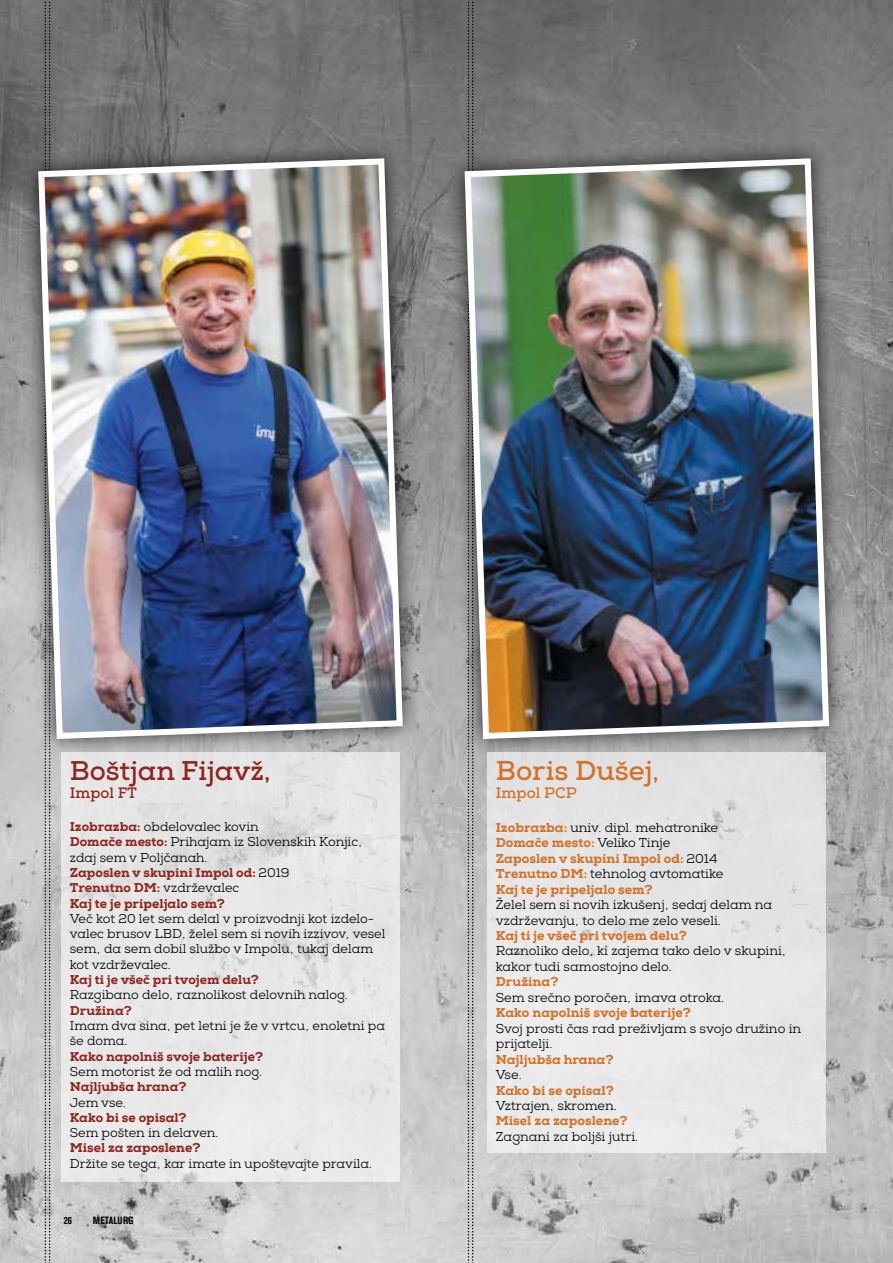
<style>
.page{position:relative;width:893px;height:1263px;background:#fff}
.page>*{position:absolute;margin:0;border:0;box-sizing:border-box;transform-origin:0 0}
.t1{font:700 27.3px "Nexa Slab";color:#d27228}
.t2{font:700 27px "Nexa Slab";color:#8e261f}
.t3{font:700 15.15px "Nexa Slab";color:#d27228}
.t4{font:700 15px "Nexa Slab";color:#8e261f}
.t5{font:12.9px/15.5px "Nexa Slab";color:#000}
.t6{font:800 12.9px/15.5px "Nexa Slab";color:#d27228}
.t7{font:12.75px/15.3px "Nexa Slab";color:#000}
.t8{font:800 12.75px/15.3px "Nexa Slab";color:#8f261f}
.t9{font:700 condensed 10.5px "Akzidenz Grotesk BQ";letter-spacing:.02em;color:#000}
.s1{font-weight:400;color:#000}
</style>
<div class="page">
<img style="left:0;top:0;width:893px;height:1263px">
<svg style="left:468px;top:0;width:6px;height:1263px;background:#959595"></svg>
<svg style="left:45px;top:0;width:6px;height:1263px;background:#989898"></svg>
<div style="left:446px;top:140px;width:401px;height:617px;background:#000;opacity:.75"></div>
<img style="left:461px;top:155px;width:371px;height:587px">
<div style="left:20px;top:140px;width:401px;height:617px;background:#000;opacity:.75"></div>
<img style="left:35px;top:155px;width:371px;height:587px">
<div style="left:61px;top:752px;width:339px;height:430px;background:#e7e7e7"></div>
<div style="left:487px;top:752px;width:339px;height:400px;background:#e7e7e7"></div>
<h2 class="t2" style="left:70px;top:754px;width:202px">Boštjan Fijavž,</h2>
<p class="t4" style="left:70px;top:783px;width:69px">Impol FT</p>
<p class="t8" style="left:70px;top:819px;width:294px">Izobrazba: <span class="s1">obdelovalec kovin<br></span>Domače mesto: <span class="s1">Prihajam iz Slovenskih Konjic, zdaj sem v Poljčanah.<br></span>Zaposlen v skupini Impol od: <span class="s1">2019<br></span>Trenutno DM: <span class="s1">vzdrževalec<br></span>Kaj te je pripeljalo sem?</p>
<p class="t7" style="left:70px;top:911px;width:317px">Več kot 20 let sem delal v proizvodnji kot izdelo&shy;valec brusov LBD, želel sem si novih izzivov, vesel sem, da sem dobil službo v Impolu, tukaj delam kot vzdrževalec.</p>
<p class="t8" style="left:70px;top:972px;width:191px">Kaj ti je všeč pri tvojem delu?</p>
<p class="t7" style="left:70px;top:988px;width:279px">Razgibano delo, raznolikost delovnih nalog.</p>
<p class="t8" style="left:70px;top:1003px;width:63px">Družina?</p>
<p class="t7" style="left:70px;top:1018px;width:317px">Imam dva sina, pet letni je že v vrtcu, enoletni pa še doma.</p>
<p class="t8" style="left:70px;top:1048px;width:195px">Kako napolniš svoje baterije?</p>
<p class="t7" style="left:70px;top:1064px;width:194px">Sem motorist že od malih nog.</p>
<p class="t8" style="left:70px;top:1079px;width:118px">Najljubša hrana?</p>
<p class="t7" style="left:70px;top:1095px;width:58px">Jem vse.</p>
<p class="t8" style="left:70px;top:1110px;width:118px">Kako bi se opisal?</p>
<p class="t7" style="left:70px;top:1125px;width:150px">Sem pošten in delaven.</p>
<p class="t8" style="left:70px;top:1140px;width:132px">Misel za zaposlene?</p>
<p class="t7" style="left:70px;top:1156px;width:304px">Držite se tega, kar imate in upoštevajte pravila.</p>
<p class="t7" style="left:345px;top:926px;width:17px">. V</p>
<p class="t7" style="left:195px;top:1018px;width:188px">letni je že v vrtcu, enoletni pa</p>
<p class="t9" style="left:64px;top:1214px;width:10px">26</p>
<p class="t9" style="left:93px;top:1214px;width:42px">METALURG</p>
<h1 class="t1" style="left:496px;top:754px;width:165px">Boris Dušej,</h1>
<p class="t3" style="left:496px;top:784px;width:82px">Impol PCP</p>
<p class="t6" style="left:496px;top:820px;width:229px">Izobrazba: <span class="s1">univ. dipl. mehatronike<br></span>Domače mesto: <span class="s1">Veliko Tinje<br></span>Zaposlen v skupini Impol od: <span class="s1">2014<br></span>Trenutno DM: <span class="s1">tehnolog avtomatike<br></span>Kaj te je pripeljalo sem?</p>
<p class="t5" style="left:496px;top:897px;width:278px">Želel sem si novih izkušenj, sedaj delam na vzdrževanju, to delo me zelo veseli.</p>
<p class="t6" style="left:496px;top:928px;width:192px">Kaj ti je všeč pri tvojem delu?</p>
<p class="t5" style="left:496px;top:943px;width:292px">Raznoliko delo, ki zajema tako delo v skupini, kakor tudi samostojno delo.</p>
<p class="t6" style="left:496px;top:974px;width:64px">Družina?</p>
<p class="t5" style="left:496px;top:990px;width:230px">Sem srečno poročen, imava otroka.</p>
<p class="t6" style="left:496px;top:1005px;width:197px">Kako napolniš svoje baterije?</p>
<p class="t5" style="left:496px;top:1021px;width:307px">Svoj prosti čas rad preživljam s svojo družino in prijatelji.</p>
<p class="t6" style="left:496px;top:1051px;width:119px">Najljubša hrana?</p>
<p class="t5" style="left:496px;top:1067px;width:27px">Vse.</p>
<p class="t6" style="left:496px;top:1082px;width:119px">Kako bi se opisal?</p>
<p class="t5" style="left:496px;top:1098px;width:122px">Vztrajen, skromen.</p>
<p class="t6" style="left:496px;top:1113px;width:133px">Misel za zaposlene?</p>
<p class="t5" style="left:496px;top:1129px;width:144px">Zagnani za boljši jutri.</p>
<p class="t5" style="left:636px;top:820px;width:109px">inž. mehatronike</p>
<p class="t5" style="left:649px;top:866px;width:81px">vzdrževanja</p>
<p class="t5" style="left:754px;top:897px;width:9px">v</p>
</div>
